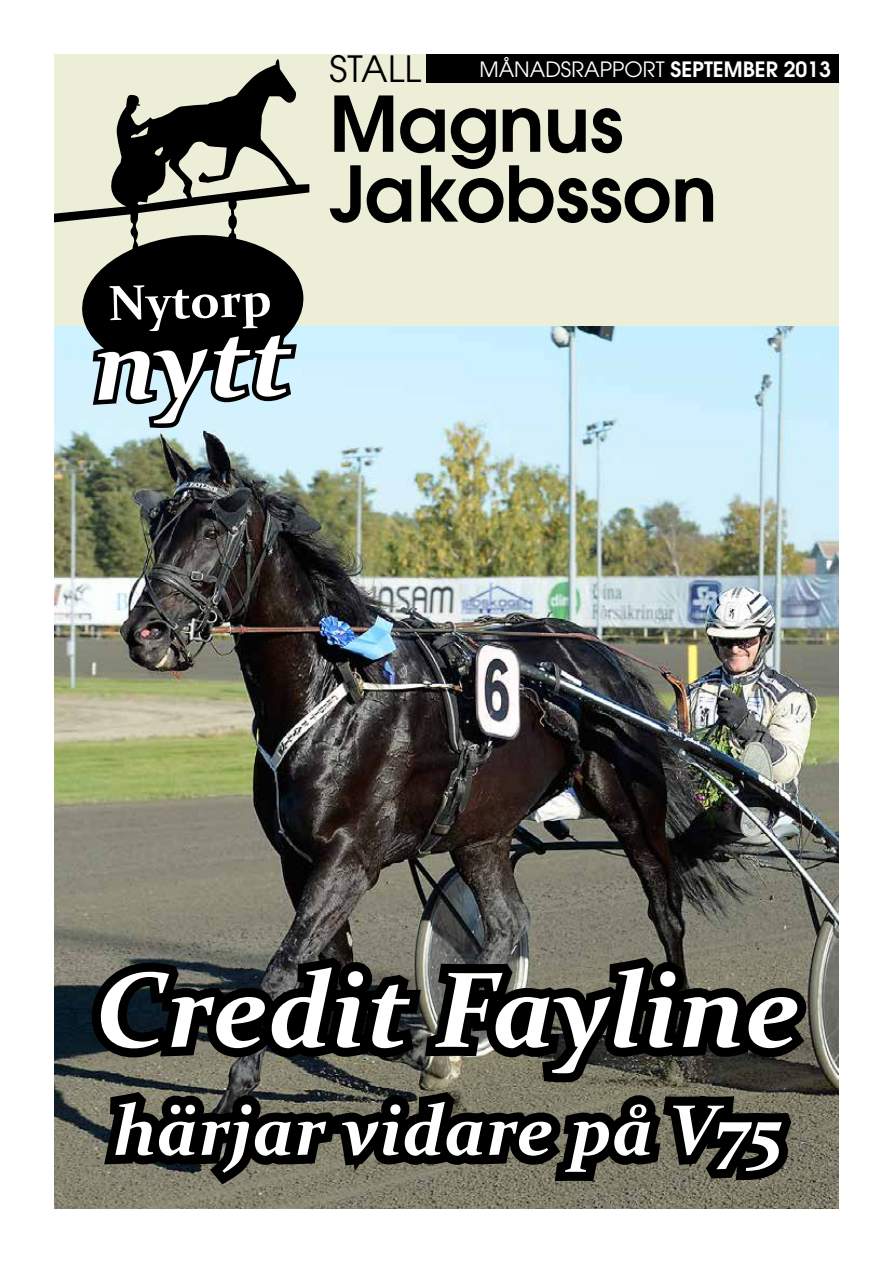
<style>
.page{position:relative;width:893px;height:1263px;background:#fff}
.page>*{position:absolute;margin:0;border:0;box-sizing:border-box;transform-origin:0 0}
.t1{font:italic 700 108px "Constantia";color:#fff}
.t2{font:italic 700 103.35px "Constantia";color:#fff}
.t3{font:600 76.2px/69.8px "Avant Garde";color:#000}
.t4{font:italic 700 72px "Constantia";color:#fff}
.t5{font:700 49.65px "Constantia";color:#fff}
.t6{font:36px "Avant Garde";color:#000}
.t7{font:21px "Avant Garde";color:#fff}
.s1{font-weight:600}
</style>
<div class="page">
<img style="left:54px;top:325px;width:785px;height:883px">
<div style="left:54px;top:54px;width:785px;height:271px;background:#eceed8"></div>
<div style="left:426px;top:54px;width:413px;height:28px;background:#000"></div>
<svg style="left:80px;top:893px;width:739px;height:316px;background:#46453d"></svg>
<svg style="left:54px;top:184px;width:255px;height:39px"></svg>
<img style="left:87px;top:432px;width:75px;height:625px">
<svg style="left:79px;top:59px;width:227px;height:373px"></svg>
<h3 class="t5" style="left:107px;top:270px;width:165px;rotate:-2deg">Nytorp</h3>
<h2 class="t2" style="left:92px;top:292px;width:201px;rotate:-1deg">nytt</h2>
<h3 class="t6" style="left:330px;top:48px;width:93px">STALL</h3>
<h3 class="t3" style="left:330px;top:88px;width:389px">Magnus<br>Jakobsson</h3>
<p class="t7" style="left:479px;top:57px;width:353px">MÅNADSRAPPORT <span class="s1">SEPTEMBER 2013</span></p>
<h1 class="t1" style="left:95px;top:935px;width:707px">Credit Fayline</h1>
<h3 class="t4" style="left:112px;top:1080px;width:672px">härjar vidare på V75</h3>
</div>
